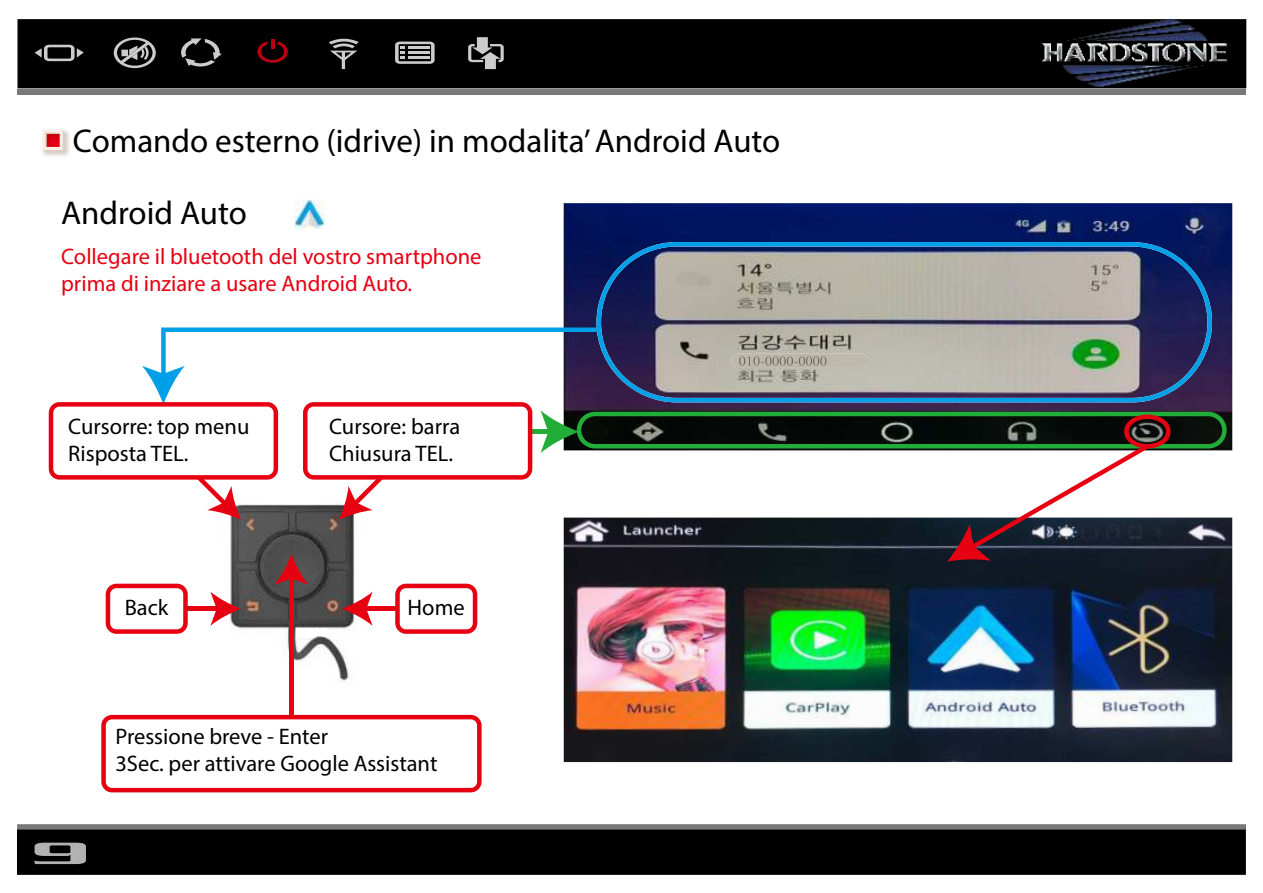
<style>
.page{position:relative;width:1263px;height:893px;background:#fff}
.page>*{position:absolute;margin:0;border:0;box-sizing:border-box;transform-origin:0 0}
.t1{font:500 33.45px "Serpentine";color:#b2b2b2;scale:2.47 1}
.t2{font:33px "Myriad Pro";color:#000}
.t3{font:22.5px/27px "Myriad Pro";color:#000}
.t4{font:22.5px/27px "Myriad Pro";color:#e60012}
</style>
<div class="page">
<div style="left:17px;top:831px;width:1229px;height:44px;background:#000"></div>
<svg style="left:17px;top:824px;width:1229px;height:6px;background:#757474"></svg>
<hr style="left:17px;top:830px;width:1229px;height:1px;background:#474646">
<div style="left:17px;top:19px;width:1229px;height:69px;background:#000"></div>
<div style="left:17px;top:89px;width:1229px;height:6px;background:#7a7979"></div>
<svg style="left:114px;top:38px;width:42px;height:30px"></svg>
<svg style="left:395px;top:42px;width:40px;height:22px"></svg>
<svg style="left:35px;top:45px;width:49px;height:16px"></svg>
<svg style="left:329px;top:39px;width:30px;height:30px"></svg>
<svg style="left:181px;top:38px;width:41px;height:29px"></svg>
<svg style="left:468px;top:37px;width:36px;height:32px"></svg>
<svg style="left:257px;top:39px;width:31px;height:24px"></svg>
<img style="left:1042px;top:19px;width:184px;height:68px">
<img style="left:564px;top:203px;width:668px;height:247px">
<img style="left:294px;top:200px;width:31px;height:30px">
<img style="left:286px;top:638px;width:64px;height:43px">
<img style="left:42px;top:130px;width:28px;height:26px">
<svg style="left:42px;top:129px;width:22px;height:22px"></svg>
<img style="left:564px;top:518px;width:668px;height:244px">
<svg style="left:596px;top:242px;width:616px;height:85px;background:#7d8794"></svg>
<svg style="left:101px;top:715px;width:381px;height:77px"></svg>
<div style="left:289px;top:576px;width:5px;height:141px;background:#e60012"></div>
<svg style="left:49px;top:327px;width:1178px;height:311px"></svg>
<h2 class="t2" style="left:73px;top:128px;width:709px">Comando esterno (idrive) in modalita’ Android Auto</h2>
<h2 class="t2" style="left:61px;top:200px;width:187px">Android Auto</h2>
<p class="t4" style="left:61px;top:245px;width:422px">Collegare il bluetooth del vostro smartphone prima di inziare a usare Android Auto.</p>
<p class="t3" style="left:68px;top:415px;width:183px">Cursorre: top menu<br>Risposta TEL.</p>
<p class="t3" style="left:329px;top:415px;width:133px">Cursore: barra<br>Chiusura TEL.</p>
<p class="t3" style="left:125px;top:596px;width:45px">Back</p>
<p class="t3" style="left:408px;top:596px;width:59px">Home</p>
<h1 class="t1" style="left:31px;top:838px;width:25px">9</h1>
<p class="t3" style="left:115px;top:725px;width:323px">Pressione breve - Enter<br>3Sec. per attivare Google Assistant</p>
</div>
